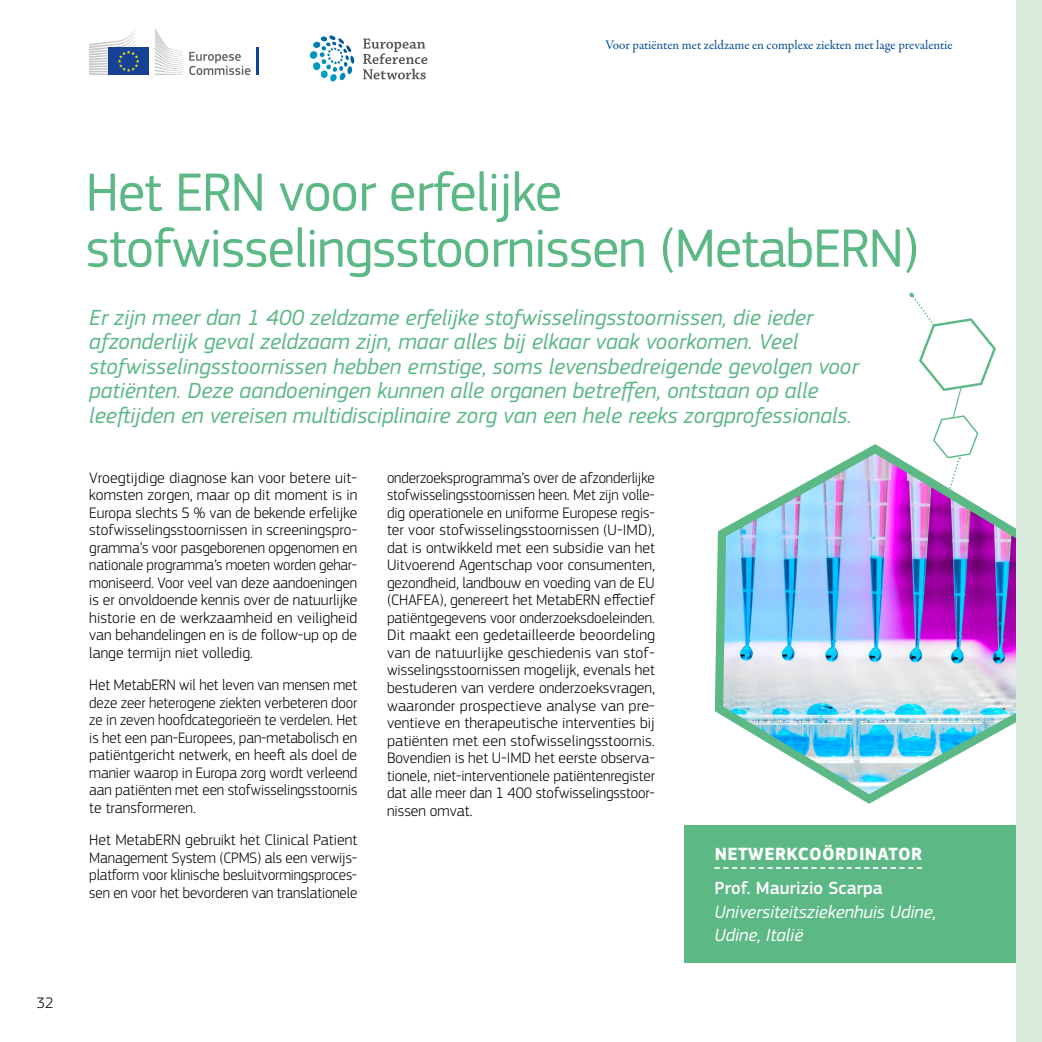
<style>
.page{position:relative;width:1042px;height:1042px;background:#fff}
.page>*{position:absolute;margin:0;border:0;box-sizing:border-box;transform-origin:0 0}
.t1{font:56px/56px "EC Square Sans Pro";letter-spacing:-.02em;color:#5cb885}
.t2{font:italic 22.75px/24.5px "EC Square Sans Pro";color:#5cb885}
.t3{font:italic 18.38px/23.6px "EC Square Sans Pro";color:#fff}
.t4{font:500 18.38px "EC Square Sans Pro";color:#fff}
.t5{font:700 18.38px "EC Square Sans Pro";letter-spacing:.02em;color:#fff}
.t6{font:300 15.75px/17.5px "EC Square Sans Pro";letter-spacing:-.005em;color:#000;text-align:justify}
.t7{font:300 15.75px/17.5px "EC Square Sans Pro";letter-spacing:-.005em;color:#000;text-align:justify;scale:.96 1}
.t8{font:13.12px "Garamond Premr Pro";color:#004994}
</style>
<div class="page">
<svg style="left:909px;top:293px;width:87px;height:144px"></svg>
<img style="left:714px;top:437px;width:303px;height:371px">
<div style="left:685px;top:825px;width:357px;height:137px;background:#5cb885"></div>
<svg style="left:714px;top:867px;width:208px;height:2px"></svg>
<div style="left:1017px;top:0;width:25px;height:1042px;background:#d8ebdd"></div>
<svg style="left:155px;top:29px;width:28px;height:46px"></svg>
<div style="left:108px;top:48px;width:41px;height:27px;background:#164194"></div>
<svg style="left:89px;top:29px;width:50px;height:46px"></svg>
<svg style="left:189px;top:52px;width:62px;height:23px"></svg>
<hr style="left:257px;top:48px;width:2px;height:27px;background:#164194">
<svg style="left:363px;top:39px;width:64px;height:40px"></svg>
<svg style="left:309px;top:35px;width:46px;height:47px"></svg>
<p class="t8" style="left:605px;top:37px;width:349px">Voor patiënten met zeldzame en complexe ziekten met lage prevalentie</p>
<p class="t6" style="left:37px;top:994px;width:19px">32</p>
<h1 class="t1" style="left:86px;top:165px;width:835px">Het ERN voor erfelijke stofwisselingsstoornissen (MetabERN)</h1>
<p class="t2" style="left:89px;top:305px;width:771px">Er zijn meer dan 1 400 zeldzame erfelijke stofwisselingsstoornissen, die ieder afzonderlijk geval zeldzaam zijn, maar alles bij elkaar vaak voorkomen. Veel stofwisselingsstoornissen hebben ernstige, soms levensbedreigende gevolgen voor patiënten. Deze aandoeningen kunnen alle organen betreffen, ontstaan op alle leeftijden en vereisen multidisciplinaire zorg van een hele reeks zorgprofessionals.</p>
<p class="t6" style="left:89px;top:469px;width:270px">Vroegtijdige diagnose kan voor betere uit&shy;komsten zorgen, maar op dit moment is in Europa slechts 5 % van de bekende erfelijke stofwisselingsstoornissen in screeningspro&shy;gramma’s voor pasgeborenen opgenomen en nationale programma’s moeten worden gehar&shy;moniseerd. Voor veel van deze aandoeningen is er onvoldoende kennis over de natuurlijke historie en de werkzaamheid en veiligheid van behandelingen en is de follow-up op de lange termijn niet volledig.</p>
<p class="t6" style="left:89px;top:676px;width:270px">Het MetabERN wil het leven van mensen met deze zeer heterogene ziekten verbeteren door ze in zeven hoofdcategorieën te verdelen. Het is het een pan-Europees, pan-metabolisch en patiëntgericht netwerk, en heeft als doel de manier waarop in Europa zorg wordt verleend aan patiënten met een stofwisselingsstoornis te transformeren.</p>
<p class="t6" style="left:89px;top:831px;width:270px">Het MetabERN gebruikt het Clinical Patient Management System (CPMS) als een verwijs&shy;platform voor klinische besluitvormingsproces&shy;sen en voor het bevorderen van translationele</p>
<p class="t7" style="left:387px;top:469px;width:281px">onderzoeksprogramma’s over de afzonderlijke stofwisselingsstoornissen heen. Met zijn volle&shy;dig operationele en uniforme Europese regis&shy;ter voor stofwisselingsstoornissen (U-IMD), dat is ontwikkeld met een subsidie van het Uitvoerend Agentschap voor consumenten, gezondheid, landbouw en voeding van de EU (CHAFEA), genereert het MetabERN effectief patiëntgegevens voor onderzoeksdoeleinden.<br>Dit maakt een gedetailleerde beoordeling van de natuurlijke geschiedenis van stof&shy;wisselingsstoornissen mogelijk, evenals het bestuderen van verdere onderzoeksvragen, waaronder prospectieve analyse van pre&shy;ventieve en therapeutische interventies bij patiënten met een stofwisselingsstoornis.<br>Bovendien is het U-IMD het eerste observa&shy;tionele, niet-interventionele patiëntenregister dat alle meer dan 1 400 stofwisselingsstoor&shy;nissen omvat.</p>
<p class="t5" style="left:715px;top:843px;width:209px">NETWERKCOÖRDINATOR</p>
<p class="t4" style="left:714px;top:877px;width:170px">Prof. Maurizio Scarpa</p>
<p class="t3" style="left:714px;top:900px;width:223px">Universiteitsziekenhuis Udine,<br>Udine, Italië</p>
</div>
